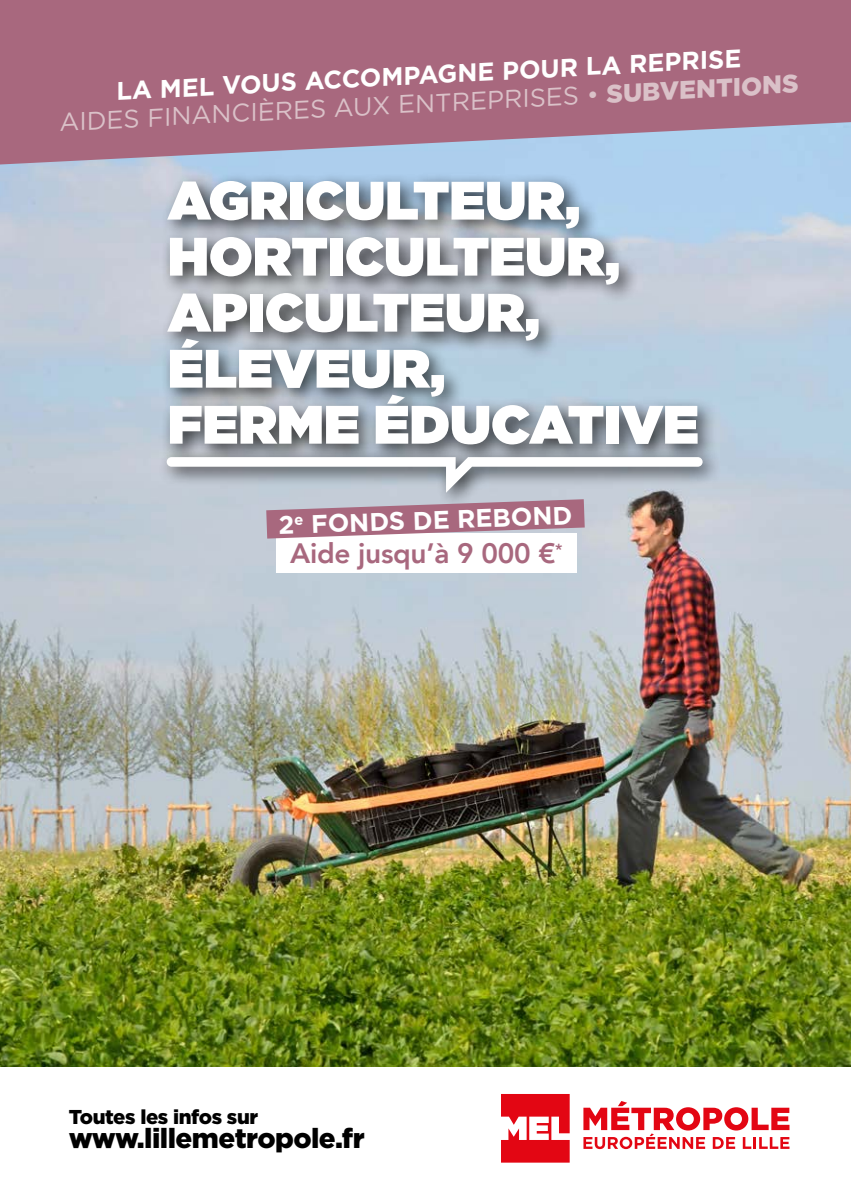
<style>
.page{position:relative;width:851px;height:1191px;background:#fff}
.page>*{position:absolute;margin:0;border:0;box-sizing:border-box;transform-origin:0 0}
.t1{font:900 54px/56px "Gotham";color:#fff}
.t2{font:800 28px "Avenir";letter-spacing:-.01em;color:#a8687e}
.t3{font:900 27.6px "Gotham";letter-spacing:-.02em;color:#000}
.t4{font:700 25.4px/28.2px "Gotham";color:#fff;text-align:center}
.t5{font:900 20px "Gotham";letter-spacing:-.02em;color:#000}
.s1{font-weight:400;color:#dac1c8}
.s2{font-weight:900;color:#dac1c8}
</style>
<div class="page">
<img style="left:0;top:167px;width:850px;height:899px">
<svg style="left:501px;top:1094px;width:68px;height:68px"></svg>
<svg style="left:583px;top:1101px;width:206px;height:48px"></svg>
<div style="left:160px;top:171px;width:557px;height:295px;background:#000;opacity:.75"></div>
<svg style="left:0;top:0;width:850px;height:167px;background:#a8768d"></svg>
<div style="left:276px;top:533px;width:300px;height:40px;background:#fff"></div>
<div style="left:157px;top:447px;width:565px;height:63px;background:#000;opacity:.75"></div>
<svg style="left:167px;top:457px;width:535px;height:36px"></svg>
<svg style="left:266px;top:499px;width:318px;height:39px;background:#b4889a"></svg>
<p class="t4" style="left:57px;top:80px;width:741px;rotate:-3deg">LA MEL VOUS ACCOMPAGNE POUR LA REPRISE<br><span class="s1">AIDES FINANCIÈRES AUX ENTREPRISES •</span> <span class="s2">SUBVENTIONS</span></p>
<h1 class="t1" style="left:168px;top:172px;width:532px">AGRICULTEUR,<br>HORTICULTEUR,<br>APICULTEUR,<br>ÉLEVEUR,<br>FERME ÉDUCATIVE</h1>
<p class="t4" style="left:278px;top:511px;width:295px;rotate:-2deg">2<sup>e</sup> FONDS DE REBOND</p>
<p class="t2" style="left:290px;top:531px;width:274px">Aide jusqu’à 9 000 €<sup>*</sup></p>
<p class="t5" style="left:69px;top:1103px;width:191px">Toutes les infos sur</p>
<p class="t3" style="left:69px;top:1119px;width:297px">www.lillemetropole.fr</p>
</div>
